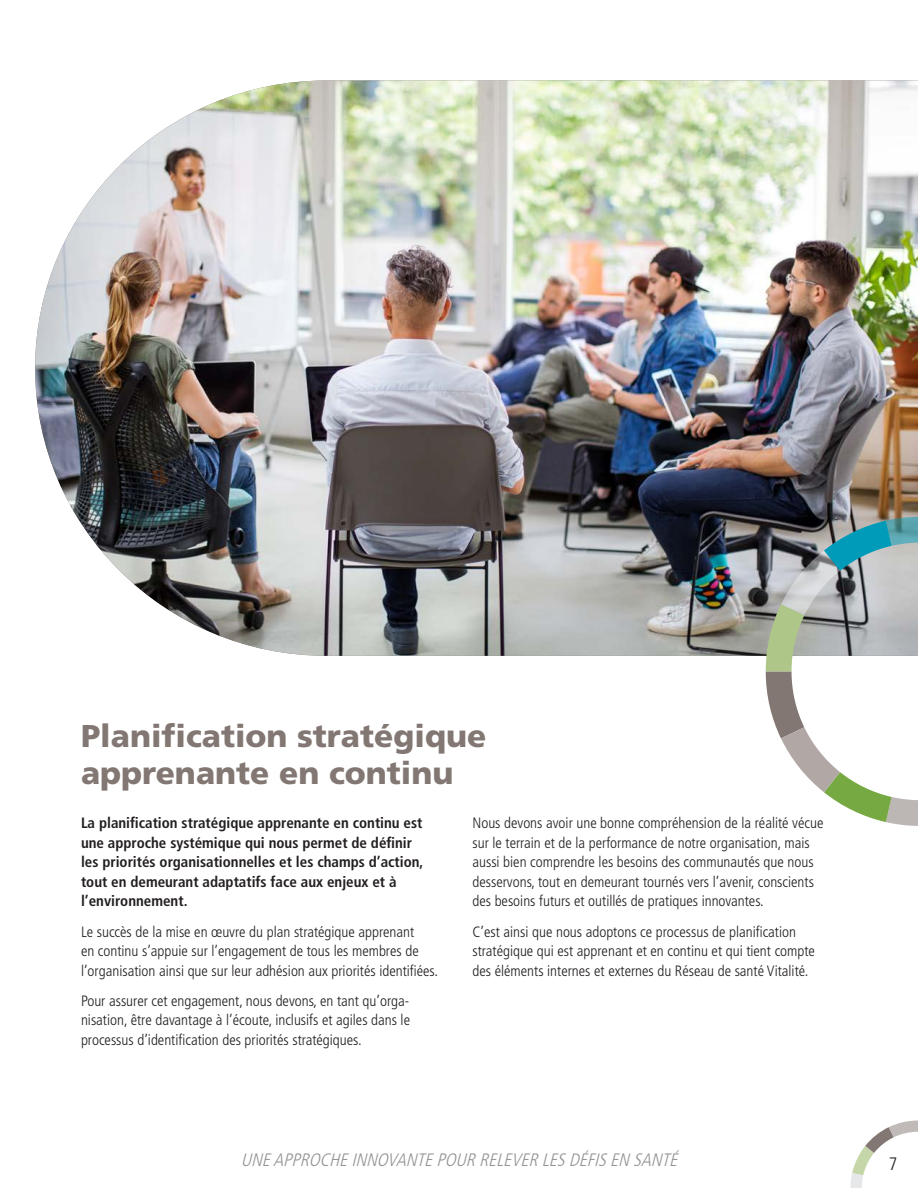
<style>
.page{position:relative;width:918px;height:1188px;background:#fff}
.page>*{position:absolute;margin:0;border:0;box-sizing:border-box;transform-origin:0 0}
.Titre_bold{font:900 31.5px/37.5px "Frutiger LT Std";color:#827772}
.t1{font:italic 300 condensed 18px "Frutiger LT Std";color:#939598}
.t2{font:300 condensed 18px "Frutiger LT Std";color:#231f20}
.t3{font:300 condensed 15px/19.5px "Frutiger LT Std";color:#231f20}
.t4{font:700 condensed 15px/19.5px "Frutiger LT Std";color:#231f20}
</style>
<div class="page">
<svg style="left:850px;top:1120px;width:68px;height:68px"></svg>
<img style="left:35px;top:80px;width:883px;height:576px">
<svg style="left:766px;top:517px;width:152px;height:309px"></svg>
<p class="Titre_bold" style="left:81px;top:717px;width:407px">Planification stratégique apprenante en continu</p>
<p class="t4" style="left:81px;top:813px;width:344px">La planification stratégique apprenante en continu est une approche systémique qui nous permet de définir les priorités organisationnelles et les champs d’action, tout en demeurant adaptatifs face aux enjeux et à l’environnement.</p>
<p class="t3" style="left:81px;top:922px;width:358px">Le succès de la mise en œuvre du plan stratégique apprenant<br>en continu s’appuie sur l’engagement de tous les membres de l’organisation ainsi que sur leur adhésion aux priorités identifiées.</p>
<p class="t3" style="left:81px;top:991px;width:331px;text-align:justify">Pour assurer cet engagement, nous devons, en tant qu’orga&shy;nisation, être davantage à l’écoute, inclusifs et agiles dans le processus d’identification des priorités stratégiques.</p>
<p class="t3" style="left:472px;top:813px;width:352px">Nous devons avoir une bonne compréhension de la réalité vécue sur le terrain et de la performance de notre organisation, mais aussi bien comprendre les besoins des communautés que nous desservons, tout en demeurant tournés vers l’avenir, conscients des besoins futurs et outillés de pratiques innovantes.</p>
<p class="t3" style="left:472px;top:922px;width:344px">C’est ainsi que nous adoptons ce processus de planification stratégique qui est apprenant et en continu et qui tient compte des éléments internes et externes du Réseau de santé Vitalité.</p>
<p class="t1" style="left:241px;top:1149px;width:443px">UNEAPPROCHEINNOVANTEPOURRELEVERLESDÉFISEN SANTÉ</p>
<p class="t2" style="left:889px;top:1153px;width:10px">7</p>
</div>
